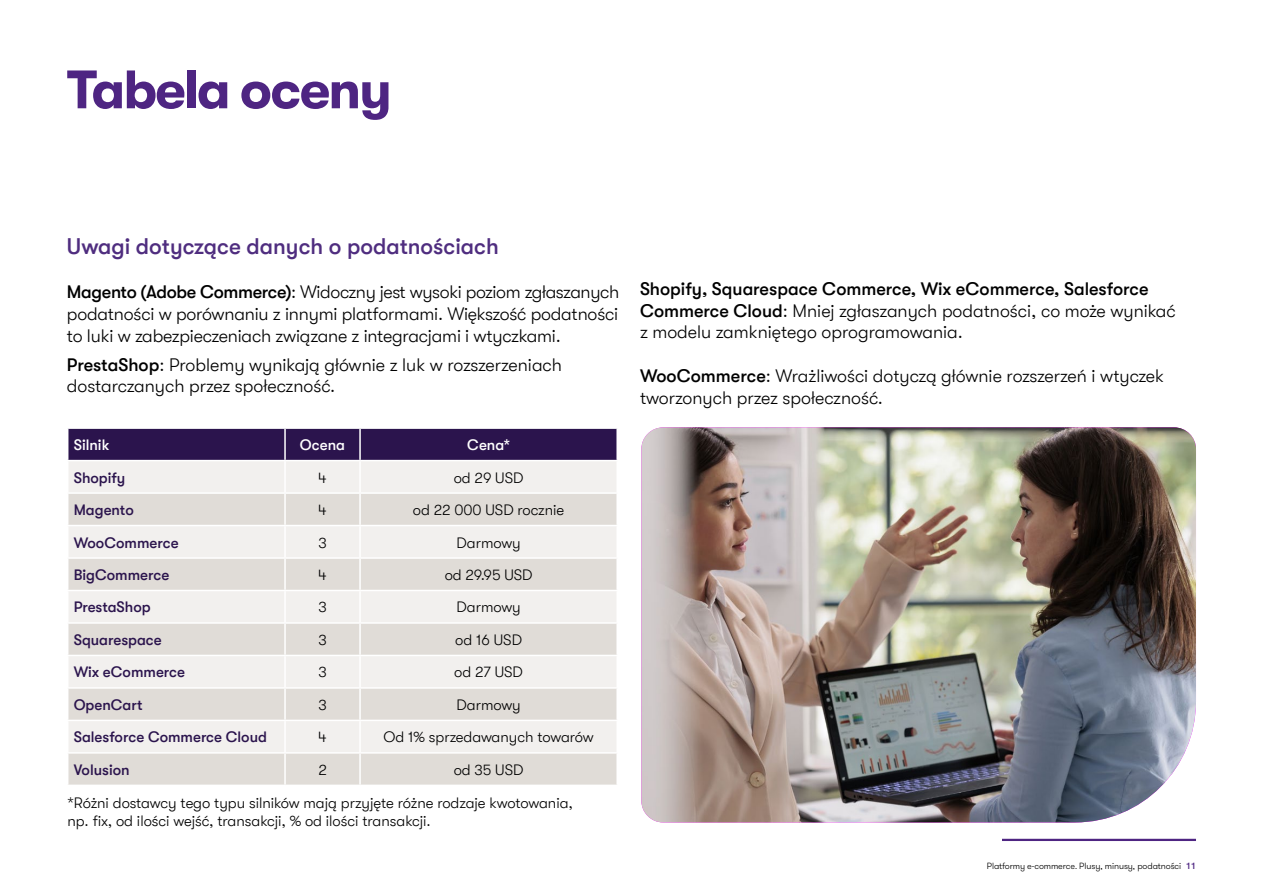
<style>
.page{position:relative;width:1263px;height:893px;background:#fff}
.page>*{position:absolute;margin:0;border:0;box-sizing:border-box;transform-origin:0 0}
._02_Headline_two_Bold_36pt{font:700 54px "GT Walsheim LC";letter-spacing:-.035em;color:#4e2582}
.t1{font:500 22.5px "GT Walsheim LC";color:#4f2d7f}
.t2{font:300 18px/21.6px "GT Walsheim LC";color:#000}
.t3{font:300 15px/18px "GT Walsheim LC";color:#000}
.t4{font:500 15px "GT Walsheim LC";color:#2b144d}
.t5{font:500 15px "GT Walsheim LC";color:#fff}
.t6{font:300 9px "GT Walsheim Pro";letter-spacing:-.01em;color:#000}
.s1{font-weight:500}
.s2{font-weight:500;color:#4e2582}
</style>
<div class="page">
<hr style="left:1002px;top:839px;width:194px;height:2px;background:#4e2582">
<div style="left:68px;top:429px;width:548px;height:31px;background:#2b144d"></div>
<div style="left:69px;top:461px;width:547px;height:31px;background:#f2f0ee"></div>
<svg style="left:68px;top:494px;width:548px;height:291px;background:#e8e5e1"></svg>
<hr style="left:284px;top:429px;width:2px;height:31px;background:#fff">
<hr style="left:359px;top:429px;width:2px;height:31px;background:#fff">
<hr style="left:284px;top:461px;width:2px;height:31px;background:#fff">
<hr style="left:359px;top:461px;width:2px;height:31px;background:#fff">
<hr style="left:284px;top:494px;width:2px;height:31px;background:#fff">
<hr style="left:359px;top:494px;width:2px;height:31px;background:#fff">
<hr style="left:67px;top:525px;width:218px;height:1px;background:#fff">
<hr style="left:285px;top:525px;width:75px;height:1px;background:#fff">
<hr style="left:284px;top:526px;width:2px;height:31px;background:#fff">
<hr style="left:360px;top:525px;width:258px;height:1px;background:#fff">
<hr style="left:359px;top:526px;width:2px;height:31px;background:#fff">
<hr style="left:67px;top:557px;width:218px;height:2px;background:#fff">
<hr style="left:285px;top:557px;width:75px;height:2px;background:#fff">
<hr style="left:284px;top:559px;width:2px;height:31px;background:#fff">
<hr style="left:360px;top:557px;width:258px;height:2px;background:#fff">
<hr style="left:359px;top:559px;width:2px;height:31px;background:#fff">
<hr style="left:67px;top:590px;width:218px;height:1px;background:#fff">
<hr style="left:285px;top:590px;width:75px;height:1px;background:#fff">
<hr style="left:284px;top:591px;width:2px;height:31px;background:#fff">
<hr style="left:360px;top:590px;width:258px;height:1px;background:#fff">
<hr style="left:359px;top:591px;width:2px;height:31px;background:#fff">
<hr style="left:67px;top:622px;width:218px;height:2px;background:#fff">
<hr style="left:285px;top:622px;width:75px;height:2px;background:#fff">
<hr style="left:284px;top:624px;width:2px;height:31px;background:#fff">
<hr style="left:360px;top:622px;width:258px;height:2px;background:#fff">
<hr style="left:359px;top:624px;width:2px;height:31px;background:#fff">
<hr style="left:67px;top:655px;width:218px;height:1px;background:#fff">
<hr style="left:285px;top:655px;width:75px;height:1px;background:#fff">
<hr style="left:284px;top:656px;width:2px;height:31px;background:#fff">
<hr style="left:360px;top:655px;width:258px;height:1px;background:#fff">
<hr style="left:359px;top:656px;width:2px;height:31px;background:#fff">
<hr style="left:67px;top:687px;width:218px;height:2px;background:#fff">
<hr style="left:285px;top:687px;width:75px;height:2px;background:#fff">
<hr style="left:284px;top:689px;width:2px;height:31px;background:#fff">
<hr style="left:360px;top:687px;width:258px;height:2px;background:#fff">
<hr style="left:359px;top:689px;width:2px;height:31px;background:#fff">
<hr style="left:67px;top:720px;width:218px;height:1px;background:#fff">
<hr style="left:285px;top:720px;width:75px;height:1px;background:#fff">
<hr style="left:284px;top:721px;width:2px;height:31px;background:#fff">
<hr style="left:360px;top:720px;width:258px;height:1px;background:#fff">
<hr style="left:359px;top:721px;width:2px;height:31px;background:#fff">
<hr style="left:67px;top:752px;width:218px;height:2px;background:#fff">
<hr style="left:285px;top:752px;width:75px;height:2px;background:#fff">
<hr style="left:284px;top:754px;width:2px;height:31px;background:#fff">
<hr style="left:360px;top:752px;width:258px;height:2px;background:#fff">
<hr style="left:359px;top:754px;width:2px;height:31px;background:#fff">
<img style="left:641px;top:427px;width:555px;height:395px">
<p class="_02_Headline_two_Bold_36pt" style="left:67px;top:59px;width:326px">Tabela oceny</p>
<p class="t1" style="left:67px;top:234px;width:433px">Uwagi dotyczące danych o podatnościach</p>
<p class="t2" style="left:67px;top:282px;width:554px;text-align:justify"><span class="s1">Magento (Adobe Commerce)</span>: Widoczny jest wysoki poziom zgłaszanych podatności w porównaniu z innymi platformami. Większość podatności to luki w zabezpieczeniach związane z integracjami i wtyczkami.</p>
<p class="t2" style="left:67px;top:354px;width:497px"><span class="s1">PrestaShop</span>: Problemy wynikają głównie z luk w rozszerzeniach dostarczanych przez społeczność.</p>
<p class="t5" style="left:74px;top:436px;width:37px">Silnik</p>
<p class="t5" style="left:300px;top:436px;width:47px">Ocena</p>
<p class="t5" style="left:467px;top:436px;width:44px">Cena*</p>
<p class="t4" style="left:74px;top:469px;width:53px">Shopify</p>
<p class="t3" style="left:318px;top:469px;width:10px">4</p>
<p class="t3" style="left:454px;top:469px;width:71px">od 29 USD</p>
<p class="t4" style="left:74px;top:501px;width:62px">Magento</p>
<p class="t3" style="left:318px;top:501px;width:10px">4</p>
<p class="t3" style="left:413px;top:501px;width:153px">od 22 000 USD rocznie</p>
<p class="t4" style="left:74px;top:534px;width:106px">WooCommerce</p>
<p class="t3" style="left:318px;top:533px;width:10px">3</p>
<p class="t3" style="left:456px;top:533px;width:66px">Darmowy</p>
<p class="t4" style="left:74px;top:566px;width:97px">BigCommerce</p>
<p class="t3" style="left:318px;top:566px;width:10px">4</p>
<p class="t3" style="left:445px;top:566px;width:89px">od 29.95 USD</p>
<p class="t4" style="left:74px;top:599px;width:78px">PrestaShop</p>
<p class="t3" style="left:318px;top:598px;width:10px">3</p>
<p class="t3" style="left:456px;top:598px;width:66px">Darmowy</p>
<p class="t4" style="left:74px;top:631px;width:90px">Squarespace</p>
<p class="t3" style="left:318px;top:631px;width:10px">3</p>
<p class="t3" style="left:455px;top:631px;width:68px">od 16 USD</p>
<p class="t4" style="left:74px;top:664px;width:113px">Wix eCommerce</p>
<p class="t3" style="left:318px;top:663px;width:10px">3</p>
<p class="t3" style="left:454px;top:663px;width:70px">od 27 USD</p>
<p class="t4" style="left:74px;top:696px;width:70px">OpenCart</p>
<p class="t3" style="left:318px;top:696px;width:10px">3</p>
<p class="t3" style="left:456px;top:696px;width:66px">Darmowy</p>
<p class="t4" style="left:74px;top:729px;width:195px">Salesforce Commerce Cloud</p>
<p class="t3" style="left:318px;top:728px;width:10px">4</p>
<p class="t3" style="left:383px;top:728px;width:212px">Od 1% sprzedawanych towarów</p>
<p class="t4" style="left:74px;top:761px;width:57px">Volusion</p>
<p class="t3" style="left:318px;top:761px;width:10px">2</p>
<p class="t3" style="left:454px;top:761px;width:71px">od 35 USD</p>
<p class="t3" style="left:68px;top:794px;width:507px">*Różni dostawcy tego typu silników mają przyjęte różne rodzaje kwotowania, np. fix, od ilości wejść, transakcji, % od ilości transakcji.</p>
<p class="t2" style="left:640px;top:278px;width:537px"><span class="s1">Shopify, Squarespace Commerce, Wix eCommerce, Salesforce<br>Commerce Cloud</span>: Mniej zgłaszanych podatności, co może wynikać z modelu zamkniętego oprogramowania.</p>
<p class="t2" style="left:640px;top:365px;width:526px"><span class="s1">WooCommerce</span>: Wrażliwości dotyczą głównie rozszerzeń i wtyczek tworzonych przez społeczność.</p>
<p class="t6" style="left:987px;top:860px;width:211px">Platformy e-commerce. Plusy, minusy, podatności <span class="s2">11</span></p>
</div>
